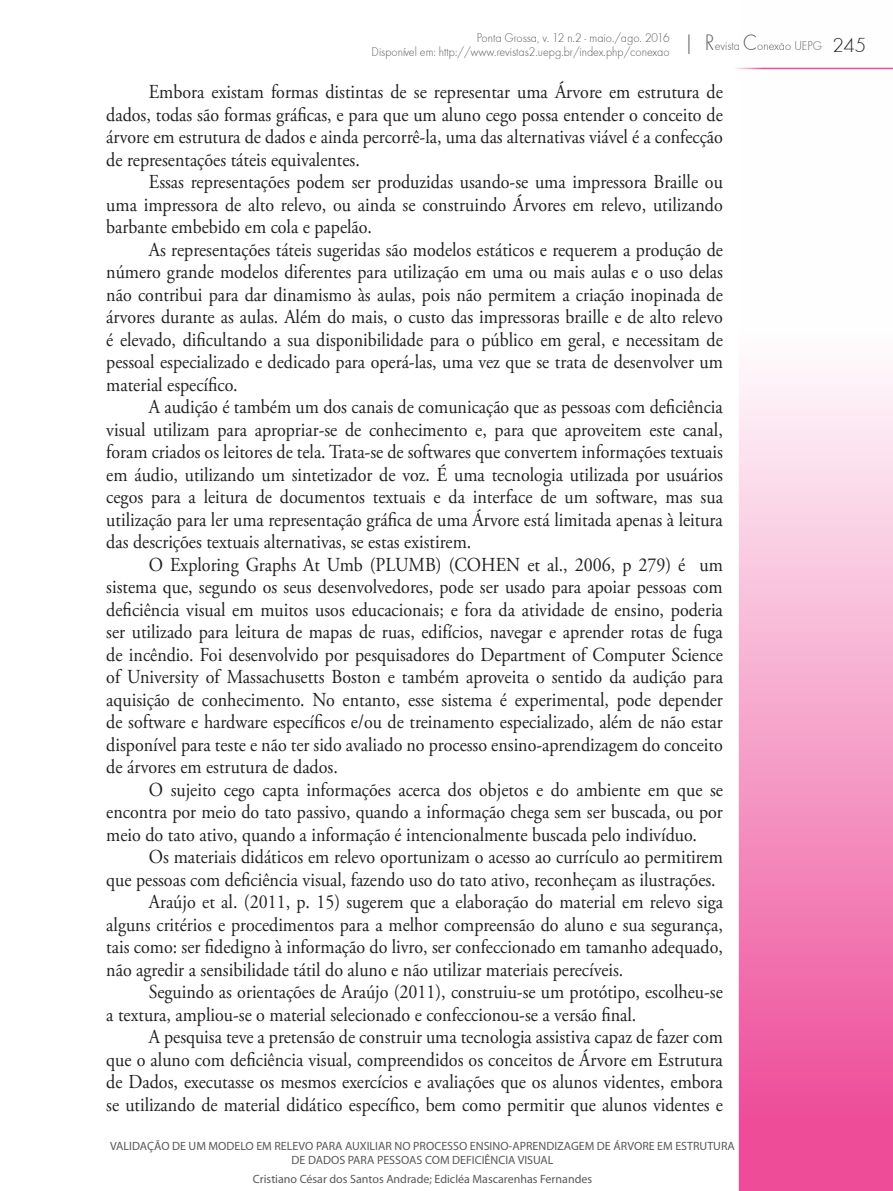
<style>
.page{position:relative;width:893px;height:1191px;background:#fff}
.page>*{position:absolute;margin:0;border:0;box-sizing:border-box;transform-origin:0 0}
.t1{font:21px "Futura TEE Ligh";color:#231f20}
.t2{font:19.8px/22.5px "Adobe Garamond Pro";color:#231f20;text-align:justify;scale:.91 1}
.t3{font:13.2px/14.4px "Futura TEE Ligh";color:#57585a;scale:.91 1}
.t4{font:12px/14.4px "Myriad Pro";color:#57585a;text-align:center}
</style>
<div class="page">
<svg style="left:739px;top:67px;width:154px;height:1124px"></svg>
<hr style="left:730px;top:68px;width:163px;height:1px;background:#ee4b98">
<p class="t3" style="left:372px;top:30px;width:496px;text-indent:105px">Ponta Grossa, v. 12 n.2 - maio./ago. 2016<br>Disponível em: http://www.revistas2.uepg.br/index.php/conexao <sup>|</sup> <sup>R</sup>evista <sup>C</sup>onexao UEPG</p>
<p class="t3" style="left:781px;top:35px;width:4px">-</p>
<p class="t2" style="left:106px;top:81px;width:679px;text-indent:43px">Embora existam formas distintas de se representar uma Árvore em estrutura de dados, todas são formas gráficas, e para que um aluno cego possa entender o conceito de árvore em estrutura de dados e ainda percorrê-la, uma das alternativas viável é a confecção de representações táteis equivalentes.</p>
<p class="t2" style="left:106px;top:171px;width:679px;text-indent:43px">Essas representações podem ser produzidas usando-se uma impressora Braille ou uma impressora de alto relevo, ou ainda se construindo Árvores em relevo, utilizando barbante embebido em cola e papelão.</p>
<p class="t2" style="left:106px;top:239px;width:679px;text-indent:43px">As representações táteis sugeridas são modelos estáticos e requerem a produção de número grande modelos diferentes para utilização em uma ou mais aulas e o uso delas não contribui para dar dinamismo às aulas, pois não permitem a criação inopinada de árvores durante as aulas. Além do mais, o custo das impressoras braille e de alto relevo é elevado, dificultando a sua disponibilidade para o público em geral, e necessitam de pessoal especializado e dedicado para operá-las, uma vez que se trata de desenvolver um material específico.</p>
<p class="t2" style="left:106px;top:396px;width:679px;text-indent:43px">A audição é também um dos canais de comunicação que as pessoas com deficiência visual utilizam para apropriar-se de conhecimento e, para que aproveitem este canal, foram criados os leitores de tela. Trata-se de softwares que convertem informações textuais em áudio, utilizando um sintetizador de voz. É uma tecnologia utilizada por usuários cegos para a leitura de documentos textuais e da interface de um software, mas sua utilização para ler uma representação gráfica de uma Árvore está limitada apenas à leitura das descrições textuais alternativas, se estas existirem.</p>
<p class="t2" style="left:106px;top:554px;width:679px;text-indent:43px">O Exploring Graphs At Umb (PLUMB) (COHEN et al., 2006, p 279) é um sistema que, segundo os seus desenvolvedores, pode ser usado para apoiar pessoas com deficiência visual em muitos usos educacionais; e fora da atividade de ensino, poderia ser utilizado para leitura de mapas de ruas, edifícios, navegar e aprender rotas de fuga de incêndio. Foi desenvolvido por pesquisadores do Department of Computer Science of University of Massachusetts Boston e também aproveita o sentido da audição para aquisição de conhecimento. No entanto, esse sistema é experimental, pode depender de software e hardware específicos e/ou de treinamento especializado, além de não estar disponível para teste e não ter sido avaliado no processo ensino-aprendizagem do conceito de árvores em estrutura de dados.</p>
<p class="t2" style="left:106px;top:779px;width:679px;text-indent:43px">O sujeito cego capta informações acerca dos objetos e do ambiente em que se encontra por meio do tato passivo, quando a informação chega sem ser buscada, ou por meio do tato ativo, quando a informação é intencionalmente buscada pelo indivíduo.</p>
<p class="t2" style="left:149px;top:846px;width:632px">Os materiais didáticos em relevo oportunizam o acesso ao currículo ao permitirem</p>
<p class="t2" style="left:106px;top:869px;width:671px">que pessoas com deficiência visual, fazendo uso do tato ativo, reconheçam as ilustrações.</p>
<p class="t2" style="left:149px;top:891px;width:632px">Araújo et al. (2011, p. 15) sugerem que a elaboração do material em relevo siga</p>
<p class="t2" style="left:106px;top:913px;width:679px">alguns critérios e procedimentos para a melhor compreensão do aluno e sua segurança,</p>
<p class="t2" style="left:106px;top:936px;width:679px">tais como: ser fidedigno à informação do livro, ser confeccionado em tamanho adequado,</p>
<p class="t2" style="left:106px;top:958px;width:570px">não agredir a sensibilidade tátil do aluno e não utilizar materiais perecíveis.</p>
<p class="t2" style="left:149px;top:981px;width:632px">Seguindo as orientações de Araújo (2011), construiu-se um protótipo, escolheu-se</p>
<p class="t2" style="left:106px;top:1003px;width:584px">a textura, ampliou-se o material selecionado e confeccionou-se a versão final.</p>
<p class="t2" style="left:149px;top:1026px;width:632px">A pesquisa teve a pretensão de construir uma tecnologia assistiva capaz de fazer com</p>
<p class="t2" style="left:106px;top:1048px;width:679px">que o aluno com deficiência visual, compreendidos os conceitos de Árvore em Estrutura</p>
<p class="t2" style="left:106px;top:1071px;width:679px">de Dados, executasse os mesmos exercícios e avaliações que os alunos videntes, embora</p>
<p class="t2" style="left:106px;top:1093px;width:679px">se utilizando de material didático específico, bem como permitir que alunos videntes e</p>
<p class="t4" style="left:110px;top:1138px;width:626px">VALIDAÇÃO DE UM MODELO EM RELEVO PARA AUXILIAR NO PROCESSO ENSINO-APRENDIZAGEM DE ÁRVORE EM ESTRUTURA<br>DE DADOS PARA PESSOAS COM DEFICIÊNCIA VISUAL</p>
<p class="t4" style="left:253px;top:1171px;width:341px">Cristiano César dos Santos Andrade; Edicléa Mascarenhas Fernandes</p>
<p class="t1" style="left:832px;top:33px;width:35px">245</p>
</div>
